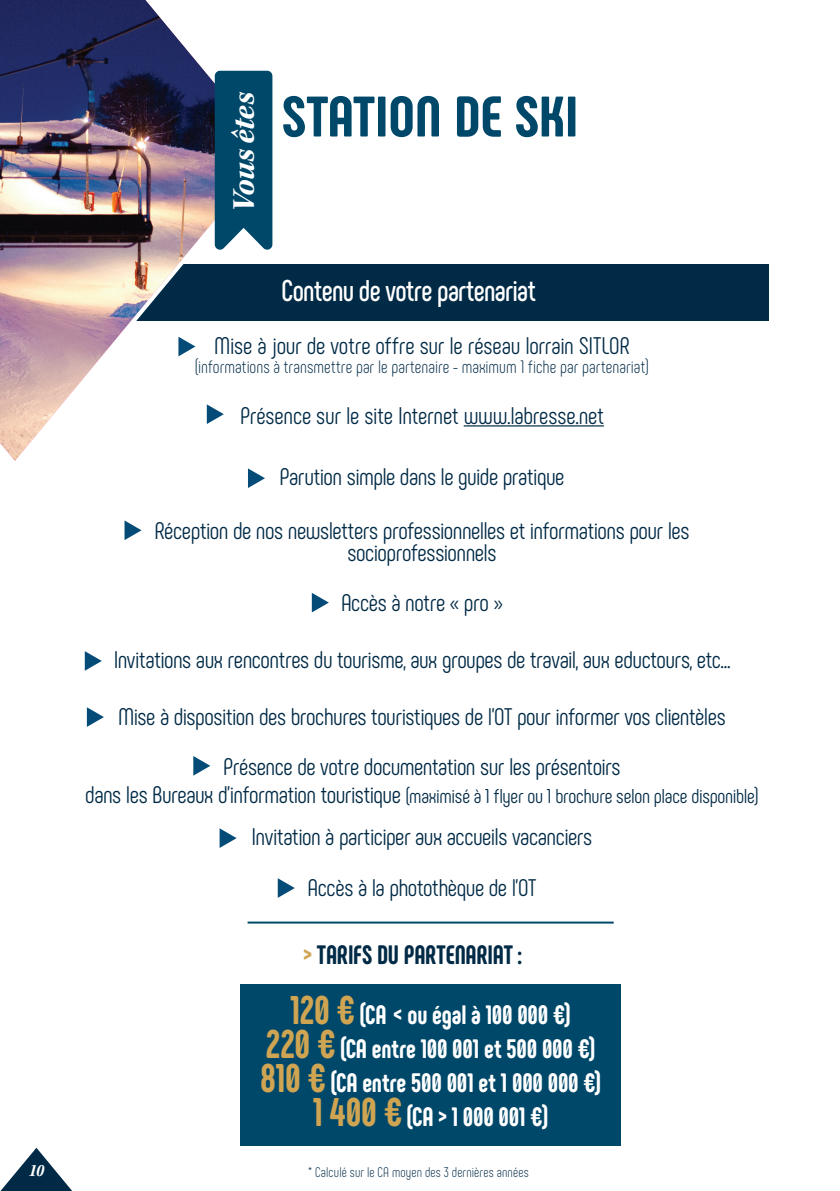
<style>
.page{position:relative;width:840px;height:1191px;background:#fff}
.page>*{position:absolute;margin:0;border:0;box-sizing:border-box;transform-origin:0 0}
.t1{font:800 57px "Phenomena";color:#004869;scale:1.05 1}
.t2{font:italic 700 32.4px "Kepler Std";letter-spacing:-.015em;color:#fff}
.t3{font:700 30px "Phenomena";letter-spacing:-.02em;color:#fff;scale:.94 1}
.t4{font:800 26.6px/34px "Phenomena";letter-spacing:-.01em;color:#fff;text-align:center;scale:.94 1}
.t5{font:800 26.6px "Phenomena";letter-spacing:-.005em;color:#002a46;scale:.94 1}
.t6{font:24px/50.2px "Phenomena";letter-spacing:-.02em;color:#002a46;text-align:center}
.t7{font:20px "Phenomena";letter-spacing:-.015em;color:#002a46}
.t8{font:300 18px "Phenomena";letter-spacing:.005em;color:#002a46;scale:.94 1}
.t9{font:18px "Kepler Std Bold Scn It";color:#fff;scale:.94 1}
.t10{font:300 14px "Phenomena";letter-spacing:.01em;color:#002a46;scale:.94 1}
.s1{color:#002a46}
.s2{font-size:24px}
.s3{color:#cfa452}
.s4{font-size:40px;color:#cfa452}
</style>
<div class="page">
<div style="left:240px;top:984px;width:380px;height:161px;background:#004869"></div>
<div style="left:75px;top:264px;width:693px;height:57px;background:#002a46"></div>
<hr style="left:463px;top:425px;width:140px;height:1px;background:#002a46">
<svg style="left:248px;top:470px;width:17px;height:18px"></svg>
<svg style="left:124px;top:520px;width:17px;height:20px"></svg>
<svg style="left:311px;top:593px;width:17px;height:19px"></svg>
<svg style="left:85px;top:651px;width:17px;height:20px"></svg>
<svg style="left:87px;top:707px;width:17px;height:20px"></svg>
<svg style="left:193px;top:756px;width:17px;height:19px"></svg>
<svg style="left:219px;top:828px;width:17px;height:20px"></svg>
<svg style="left:277px;top:878px;width:17px;height:20px"></svg>
<hr style="left:247px;top:921px;width:366px;height:2px;background:#004869">
<img style="left:0;top:0;width:273px;height:470px">
<div style="left:215px;top:71px;width:57px;height:179px;background:#004869"></div>
<svg style="left:1px;top:1147px;width:71px;height:44px"></svg>
<p class="t9" style="left:29px;top:1160px;width:18px">10</p>
<h2 class="t2" style="left:225px;top:212px;width:122px;rotate:-90deg">Vous êtes</h2>
<h1 class="t1" style="left:281px;top:80px;width:284px">STATION DE SKI</h1>
<p class="t3" style="left:281px;top:273px;width:296px">Contenu de votre partenariat<span class="s1">iat</span></p>
<p class="t6" style="left:214px;top:320px;width:417px">Mise à jour de votre offre sur le réseau lorrain SITLOR</p>
<p class="t8" style="left:195px;top:357px;width:484px">(informations à transmettre par le partenaire - maximum 1 fiche par partenariat)</p>
<p class="t6" style="left:240px;top:390px;width:365px">Présence sur le site Internet www.labresse.net</p>
<p class="t6" style="left:279px;top:451px;width:286px">Parution simple dans le guide pratique</p>
<p class="t6" style="left:154px;top:520px;width:536px;line-height:22px">Réception de nos newsletters professionnelles et informations pour les socioprofessionnels</p>
<p class="t6" style="left:341px;top:578px;width:163px">Accès à notre « pro »</p>
<p class="t6" style="left:114px;top:634px;width:617px">Invitations aux rencontres du tourisme, aux groupes de travail, aux eductours, etc...</p>
<p class="t6" style="left:118px;top:691px;width:608px">Mise à disposition des brochures touristiques de l’OT pour informer vos clientèles<br>Présence de votre documentation sur les présentoirs</p>
<p class="t7" style="left:85px;top:784px;width:674px"><span class="s2">dans les Bureaux d'information touristique</span> (maximisé à 1 flyer ou 1 brochure selon place disponible)</p>
<p class="t6" style="left:251px;top:812px;width:342px">Invitation à participer aux accueils vacanciers<br>Accès à la photothèque de l’OT</p>
<p class="t5" style="left:303px;top:937px;width:234px"><span class="s3">&gt;</span> TARIFS DU PARTENARIAT :</p>
<p class="t4" style="left:260px;top:997px;width:364px"><span class="s4">120 €</span> (CA &lt; ou égal à 100 000 €)<br><span class="s4">220 €</span> (CA entre 100 001 et 500 000 €)<br><span class="s4">810 €</span> (CA entre 500 001 et 1 000 000 €)<br><span class="s4">1 400 €</span> (CA &gt; 1 000 001 €)</p>
<p class="t10" style="left:308px;top:1163px;width:236px">* Calculé sur le CA moyen des 3 dernières années</p>
</div>
